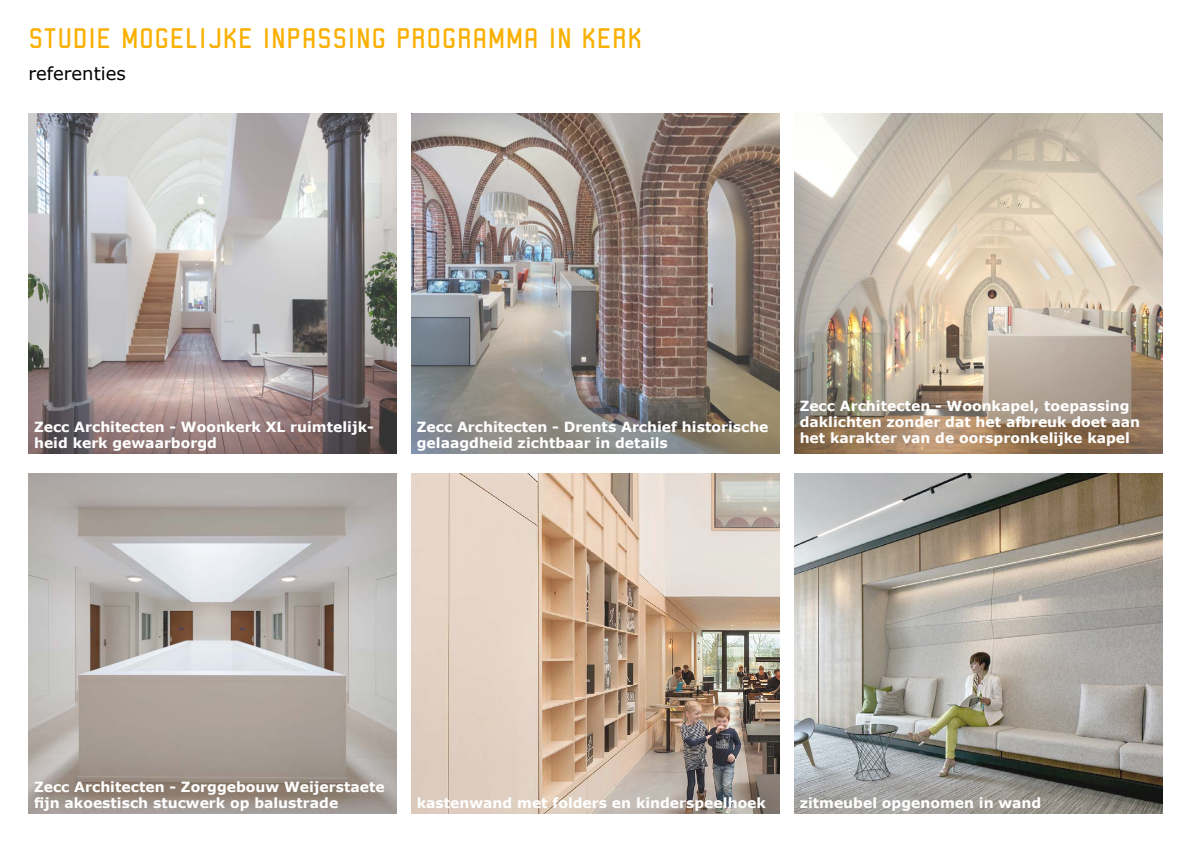
<style>
.page{position:relative;width:1191px;height:842px;background:#fff}
.page>*{position:absolute;margin:0;border:0;box-sizing:border-box;transform-origin:0 0}
.t1{font:30px "Robust ICG";letter-spacing:.015em;color:#f9b000}
.t2{font:18px "Verdana";color:#000}
.t3{font:700 14px/16px "Verdana";color:#fff}
</style>
<div class="page">
<img style="left:28px;top:113px;width:369px;height:341px">
<img style="left:411px;top:113px;width:369px;height:341px">
<img style="left:794px;top:113px;width:368px;height:341px">
<img style="left:411px;top:473px;width:369px;height:341px">
<img style="left:794px;top:473px;width:368px;height:341px">
<img style="left:28px;top:473px;width:369px;height:341px">
<h1 class="t1" style="left:28px;top:22px;width:615px">STUDIE MOGELIJKE INPASSING PROGRAMMA IN KERK</h1>
<p class="t2" style="left:28px;top:61px;width:99px">referenties</p>
<p class="t3" style="left:34px;top:418px;width:341px">Zecc Architecten - Woonkerk XL ruimtelijk&shy;heid kerk gewaarborgd</p>
<p class="t3" style="left:417px;top:418px;width:353px">Zecc Architecten - Drents Archief historische gelaagdheid zichtbaar in details</p>
<p class="t3" style="left:799px;top:398px;width:342px">Zecc Architecten - Woonkapel, toepassing daklichten zonder dat het afbreuk doet aan het karakter van de oorspronkelijke kapel</p>
<p class="t3" style="left:34px;top:778px;width:352px">Zecc Architecten - Zorggebouw Weijerstaete fijn akoestisch stucwerk op balustrade</p>
<p class="t3" style="left:417px;top:794px;width:351px">kastenwand met folders en kinderspeelhoek</p>
<p class="t3" style="left:799px;top:794px;width:243px">zitmeubel opgenomen in wand</p>
</div>
